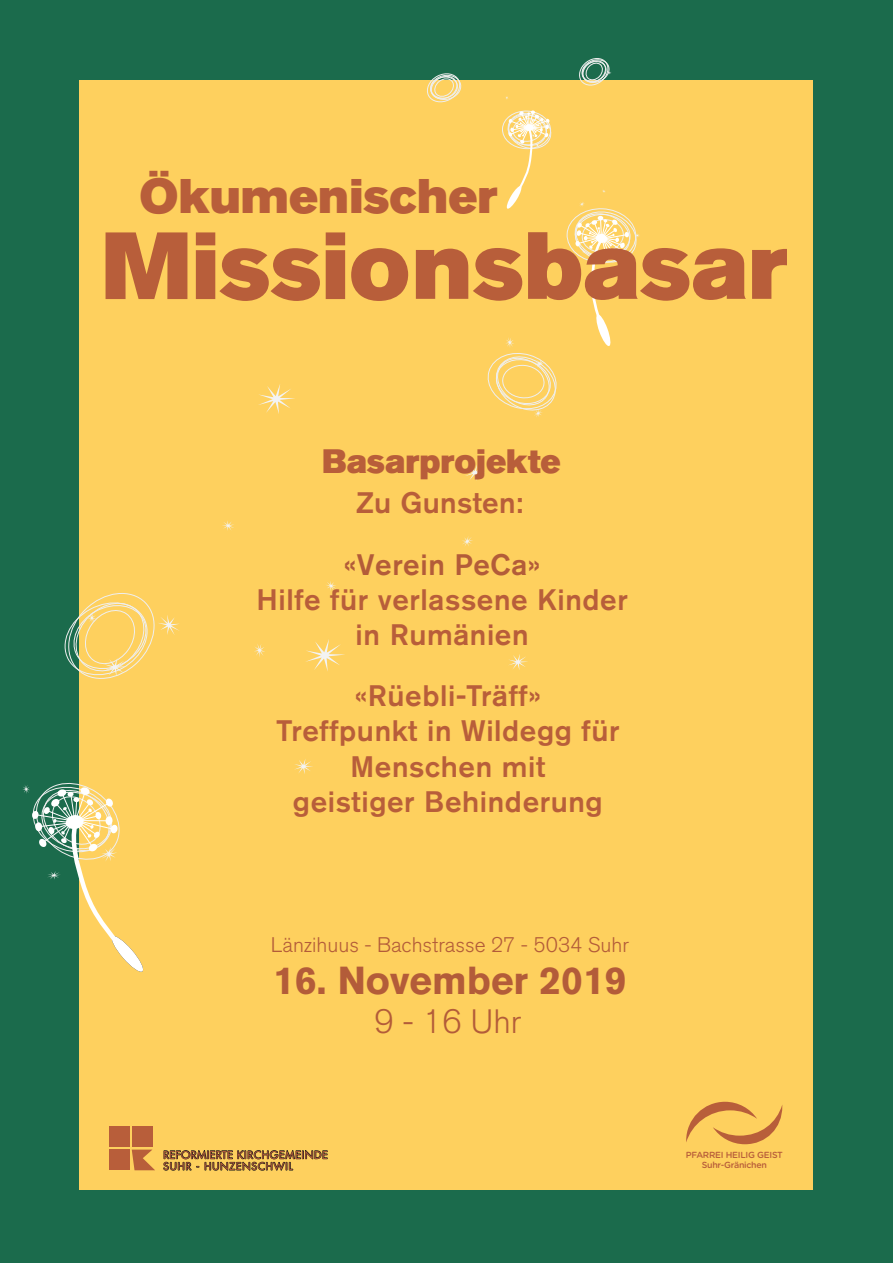
<style>
.page{position:relative;width:893px;height:1263px;background:#1b6b4c}
.page>*{position:absolute;margin:0;border:0;box-sizing:border-box;transform-origin:0 0}
.t1{font:94.35px "Akzidenz Grotesk BQ Super";color:#b85e3a}
.t2{font:48.15px "Akzidenz Grotesk BQ Super";color:#b85e3a}
.t3{font:700 38.7px "Akzidenz Grotesk BQ";color:#b35c39}
.t4{font:33.6px "Akzidenz Grotesk BQ Super";color:#b85e3a}
.t5{font:300 33.45px "Akzidenz Grotesk BQ";color:#b35c39}
.t6{font:500 29.4px/35.2px "Akzidenz Grotesk BQ";letter-spacing:.02em;color:#b85e3a;text-align:center}
.t7{font:500 29.4px "Akzidenz Grotesk BQ";letter-spacing:.02em;color:#b35c39}
.t8{font:300 21px "Akzidenz Grotesk BQ";color:#b35c39}
.t9{font:500 10.5px "Futura Std";letter-spacing:.06em;color:#b85e3a;scale:1.04 1}
.t10{font:500 10.2px "Futura Std";letter-spacing:.08em;color:#b85e3a;scale:1.04 1}
.t11{font:500 8.85px/10.6px "Gotham Rounded";letter-spacing:-.03em;color:#b85e3a;text-align:center}
</style>
<div class="page">
<div style="left:80px;top:80px;width:733px;height:1110px;background:#fed05e"></div>
<svg style="left:427px;top:73px;width:35px;height:30px"></svg>
<svg style="left:294px;top:759px;width:19px;height:15px"></svg>
<svg style="left:326px;top:581px;width:10px;height:10px"></svg>
<svg style="left:508px;top:654px;width:20px;height:16px"></svg>
<svg style="left:306px;top:639px;width:39px;height:32px"></svg>
<svg style="left:258px;top:384px;width:37px;height:30px"></svg>
<svg style="left:465px;top:465px;width:20px;height:16px"></svg>
<svg style="left:579px;top:58px;width:33px;height:28px"></svg>
<svg style="left:254px;top:644px;width:11px;height:13px"></svg>
<svg style="left:64px;top:588px;width:115px;height:96px"></svg>
<svg style="left:462px;top:536px;width:11px;height:10px"></svg>
<svg style="left:487px;top:338px;width:70px;height:79px"></svg>
<svg style="left:222px;top:521px;width:12px;height:10px"></svg>
<svg style="left:23px;top:778px;width:121px;height:195px"></svg>
<svg style="left:566px;top:202px;width:74px;height:144px"></svg>
<svg style="left:502px;top:110px;width:50px;height:99px"></svg>
<div style="left:109px;top:1126px;width:21px;height:21px;background:#b85e3a"></div>
<div style="left:132px;top:1126px;width:21px;height:21px;background:#b85e3a"></div>
<div style="left:109px;top:1149px;width:21px;height:21px;background:#b85e3a"></div>
<svg style="left:132px;top:1149px;width:23px;height:21px"></svg>
<svg style="left:163px;top:1150px;width:165px;height:21px"></svg>
<svg style="left:686px;top:1102px;width:96px;height:42px"></svg>
<h2 class="t2" style="left:140px;top:168px;width:359px">Ökumenischer</h2>
<h1 class="t1" style="left:101px;top:211px;width:688px">Missionsbasar</h1>
<p class="t4" style="left:322px;top:442px;width:240px">Basarprojekte</p>
<p class="t6" style="left:356px;top:484px;width:168px">Zu Gunsten:</p>
<p class="t7" style="left:343px;top:546px;width:199px">«Verein PeCa»</p>
<p class="t6" style="left:256px;top:581px;width:373px">Hilfe für verlassene Kinder in Rumänien</p>
<p class="t6" style="left:354px;top:677px;width:188px">«Rüebli-Träff»</p>
<p class="t6" style="left:276px;top:713px;width:345px">Treffpunkt in Wildegg für<br>Menschen mit<br>geistiger Behinderung</p>
<p class="t8" style="left:271px;top:933px;width:360px">Länzihuus - Bachstrasse 27 - 5034 Suhr</p>
<p class="t3" style="left:273px;top:958px;width:355px">16. November 2019</p>
<p class="t5" style="left:374px;top:1002px;width:149px">9 - 16 Uhr</p>
<p class="t9" style="left:163px;top:1148px;width:160px">REFORMIERTE KIRCHGEMEINDE</p>
<p class="t10" style="left:163px;top:1160px;width:126px">SUHR - HUNZENSCHWIL</p>
<p class="t11" style="left:686px;top:1149px;width:99px">PFARREI HEILIG GEIST<br>Suhr-Gränichen</p>
</div>
